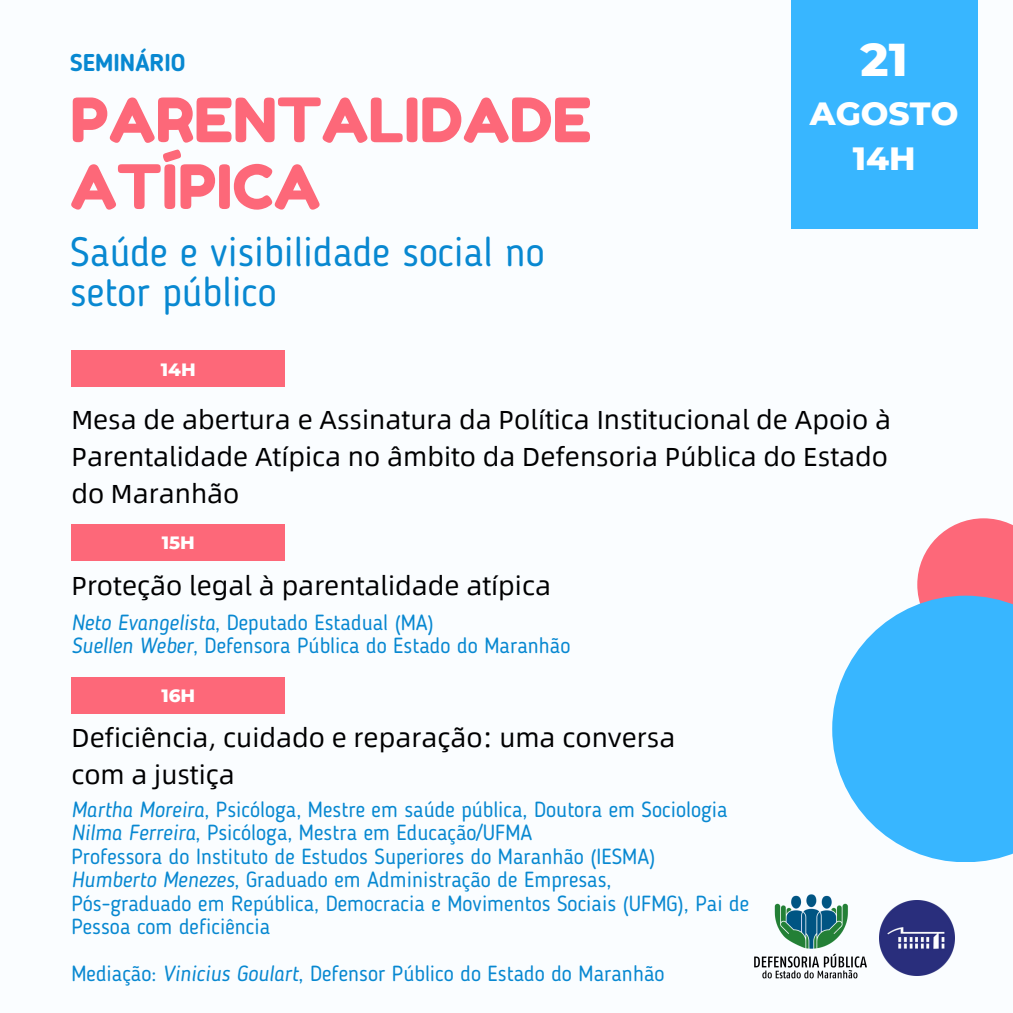
<style>
.page{position:relative;width:1013px;height:1013px;background:#fff}
.page>*{position:absolute;margin:0;border:0;box-sizing:border-box;transform-origin:0 0}
.t1{font:61px/66.8px "Fredoka One";color:#fd6879}
.t2{font:800 46.88px "Montserrat";color:#fff}
.t3{font:40.75px/40.4px "Blogger Sans";color:#0888d1}
.t4{font:800 32.88px "Montserrat";color:#fff}
.t5{font:800 32.75px "Montserrat";color:#fff}
.t6{font:26.25px/36.6px "Alibaba Sans";color:#000;text-align:justify}
.t7{font:700 24.12px "Blogger Sans";color:#0888d1}
.t8{font:21.75px/23.5px "Blogger Sans";color:#0888d1}
.t9{font:800 18.25px "Montserrat";color:#fff}
.s1{font-style:italic}
</style>
<div class="page">
<div style="left:0;top:0;width:1012px;height:1012px;background:#fafdff"></div>
<svg style="left:917px;top:518px;width:95px;height:77px;background:#fc7d8c"></svg>
<div style="left:791px;top:0;width:186px;height:228px;background:#38b6ff"></div>
<div style="left:71px;top:524px;width:214px;height:37px;background:#fd6879"></div>
<svg style="left:832px;top:595px;width:180px;height:267px;fill:#38b6ff"></svg>
<div style="left:71px;top:350px;width:214px;height:37px;background:#fd6879"></div>
<div style="left:71px;top:677px;width:214px;height:36px;background:#fd6879"></div>
<img style="left:879px;top:900px;width:75px;height:75px">
<img style="left:754px;top:953px;width:132px;height:26px">
<img style="left:774px;top:894px;width:74px;height:55px">
<p class="t7" style="left:70px;top:52px;width:117px">SEMINÁRIO</p>
<p class="t1" style="left:70px;top:86px;width:523px">PARENTALIDADE<br>ATÍPICA</p>
<p class="t3" style="left:70px;top:235px;width:476px">Saúde e visibilidade social no setor público</p>
<p class="t2" style="left:860px;top:31px;width:49px">21</p>
<p class="t5" style="left:810px;top:93px;width:150px">AGOSTO</p>
<p class="t4" style="left:852px;top:138px;width:64px">14H</p>
<p class="t9" style="left:161px;top:358px;width:36px">14H</p>
<p class="t6" style="left:71px;top:400px;width:821px">Mesa de abertura e Assinatura da Política Institucional de Apoio à Parentalidade Atípica no âmbito da Defensoria Pública do Estado do Maranhão</p>
<p class="t9" style="left:162px;top:531px;width:35px">15H</p>
<p class="t6" style="left:71px;top:565px;width:481px">Proteção legal à parentalidade atípica</p>
<p class="t8" style="left:71px;top:612px;width:364px"><span class="s1">Neto Evangelista</span>, Deputado Estadual (MA)</p>
<p class="t8" style="left:71px;top:635px;width:500px"><span class="s1">Suellen Weber</span>, Defensora Pública do Estado do Maranhão</p>
<p class="t9" style="left:161px;top:684px;width:35px">16H</p>
<p class="t6" style="left:71px;top:718px;width:605px">Deficiência, cuidado e reparação: uma conversa com a justiça</p>
<p class="t8" style="left:71px;top:799px;width:657px"><span class="s1">Martha Moreira</span>, Psicóloga, Mestre em saúde pública, Doutora em Sociologia</p>
<p class="t8" style="left:71px;top:822px;width:462px"><span class="s1">Nilma Ferreira</span>, Psicóloga, Mestra em Educação/UFMA</p>
<p class="t8" style="left:71px;top:846px;width:585px">Professora do Instituto de Estudos Superiores do Maranhão (IESMA)</p>
<p class="t8" style="left:71px;top:869px;width:541px"><span class="s1">Humberto Menezes</span>, Graduado em Administração de Empresas,</p>
<p class="t8" style="left:71px;top:893px;width:679px">Pós-graduado em República, Democracia e Movimentos Sociais (UFMG), Pai de<br>Pessoa com deficiência</p>
<p class="t8" style="left:71px;top:963px;width:594px">Mediação: <span class="s1">Vinicius Goulart</span>, Defensor Público do Estado do Maranhão</p>
</div>
